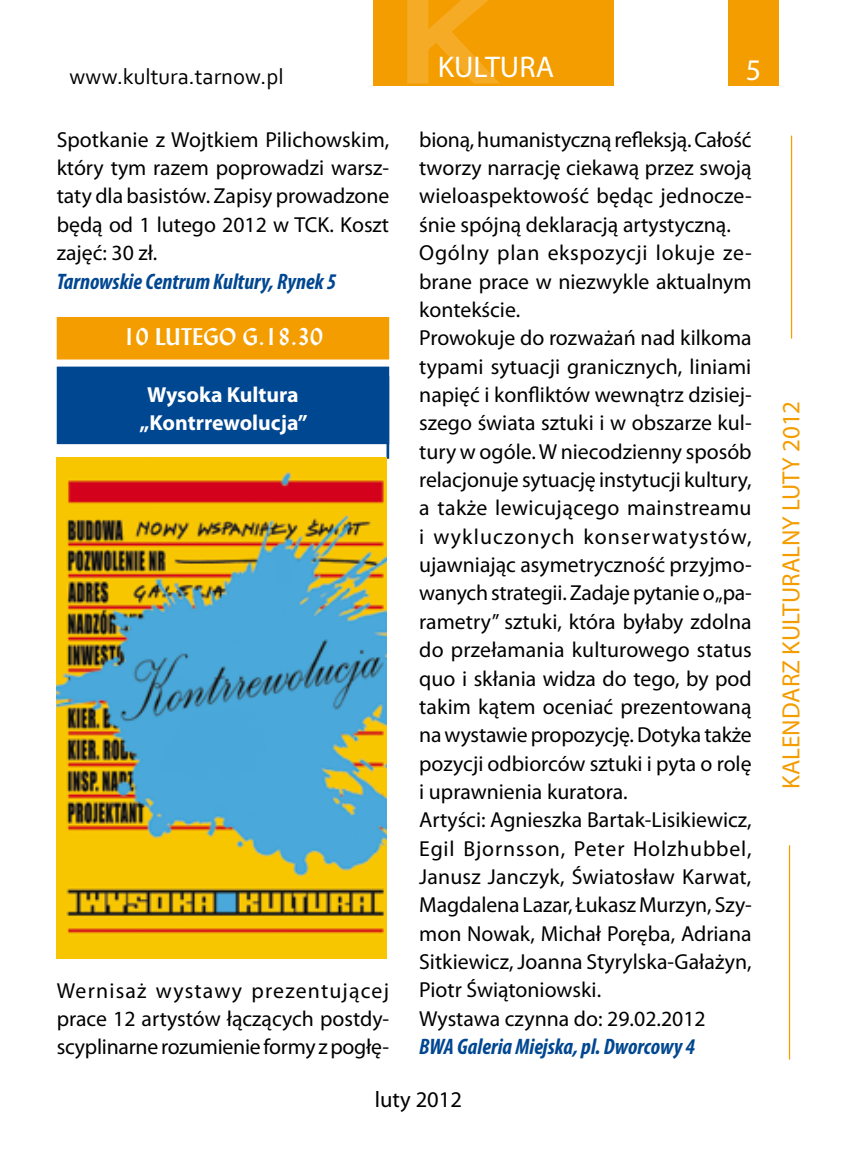
<style>
.page{position:relative;width:851px;height:1170px;background:#fff}
.page>*{position:absolute;margin:0;border:0;box-sizing:border-box;transform-origin:0 0}
.t1{font:30px "Myriad Pro";color:#fff}
.t2{font:25px "Myriad Pro";color:#f49d00}
.t3{font:italic 700 condensed 22.5px "Myriad Pro";color:#004791}
.t4{font:22.5px "Corbel";color:#000}
.t5{font:700 22.5px "Lydian PL";color:#fff}
.t6{font:22.5px "Myriad Pro";color:#000}
.t7{font:21.75px/28.2px "Myriad Pro";color:#000;text-align:justify}
.t8{font:700 21.75px/28.2px "Myriad Pro";color:#fff;text-align:center}
</style>
<div class="page">
<div style="left:373px;top:0;width:241px;height:85px;background:#f49d00"></div>
<svg style="left:404px;top:0;width:164px;height:86px"></svg>
<div style="left:728px;top:0;width:50px;height:85px;background:#f49d00"></div>
<hr style="left:790px;top:136px;width:2px;height:202px;background:#f49d00">
<hr style="left:788px;top:845px;width:2px;height:214px;background:#f49d00">
<div style="left:57px;top:317px;width:332px;height:42px;background:#f49d00"></div>
<hr style="left:386px;top:376px;width:3px;height:83px;background:#004791">
<div style="left:57px;top:366px;width:332px;height:78px;background:#004791"></div>
<img style="left:57px;top:457px;width:329px;height:501px">
<p class="t4" style="left:70px;top:62px;width:215px">www.kultura.tarnow.pl</p>
<p class="t7" style="left:57px;top:125px;width:334px">Spotkanie z Wojtkiem Pilichowskim, który tym razem poprowadzi warsz&shy;taty dla basistów. Zapisy prowadzone będą od 1 lutego 2012 w TCK. Koszt zajęć: 30 zł.</p>
<p class="t3" style="left:57px;top:267px;width:281px">Tarnowskie Centrum Kultury, Rynek 5</p>
<p class="t5" style="left:123px;top:322px;width:201px">10 LUTEGO G.18.30</p>
<p class="t8" style="left:139px;top:380px;width:170px">Wysoka Kultura „Kontrrewolucja”</p>
<p class="t7" style="left:57px;top:975px;width:334px">Wernisaż wystawy prezentującej prace 12 artystów łączących postdy&shy;scyplinarne rozumienie formy z pogłę-</p>
<h1 class="t1" style="left:437px;top:48px;width:118px">KULTURA</h1>
<h1 class="t1" style="left:745px;top:51px;width:17px">5</h1>
<p class="t7" style="left:419px;top:125px;width:334px;text-align:left">bioną, humanistyczną refleksją. Całość tworzy narrację ciekawą przez swoją wieloaspektowość będąc jednocze&shy;śnie spójną deklaracją artystyczną.<br>Ogólny plan ekspozycji lokuje ze&shy;brane prace w niezwykle aktualnym kontekście.<br>Prowokuje do rozważań nad kilkoma typami sytuacji granicznych, liniami napięć i konfliktów wewnątrz dzisiej&shy;szego świata sztuki i w obszarze kul&shy;tury w ogóle. W niecodzienny sposób relacjonuje sytuację instytucji kultury, a także lewicującego mainstreamu i wykluczonych konserwatystów, ujawniając asymetryczność przyjmo&shy;wanych strategii. Zadaje pytanie o „pa&shy;rametry” sztuki, która byłaby zdolna do przełamania kulturowego status quo i skłania widza do tego, by pod takim kątem oceniać prezentowaną na wystawie propozycję. Dotyka także pozycji odbiorców sztuki i pyta o rolę i uprawnienia kuratora.<br>Artyści: Agnieszka Bartak-Lisikiewicz, Egil Bjornsson, Peter Holzhubbel, Janusz Janczyk, Światosław Karwat, Magdalena Lazar, Łukasz Murzyn, Szy&shy;mon Nowak, Michał Poręba, Adriana Sitkiewicz, Joanna Styrylska-Gałażyn, Piotr Świątoniowski.<br>Wystawa czynna do: 29.02.2012</p>
<p class="t3" style="left:419px;top:1032px;width:277px">BWA Galeria Miejska, pl. Dworcowy 4</p>
<p class="t6" style="left:375px;top:1085px;width:88px">luty 2012</p>
<p class="t2" style="left:775px;top:788px;width:389px;rotate:-90deg">KALENDARZ KULTURALNY LUTY 2012</p>
</div>
